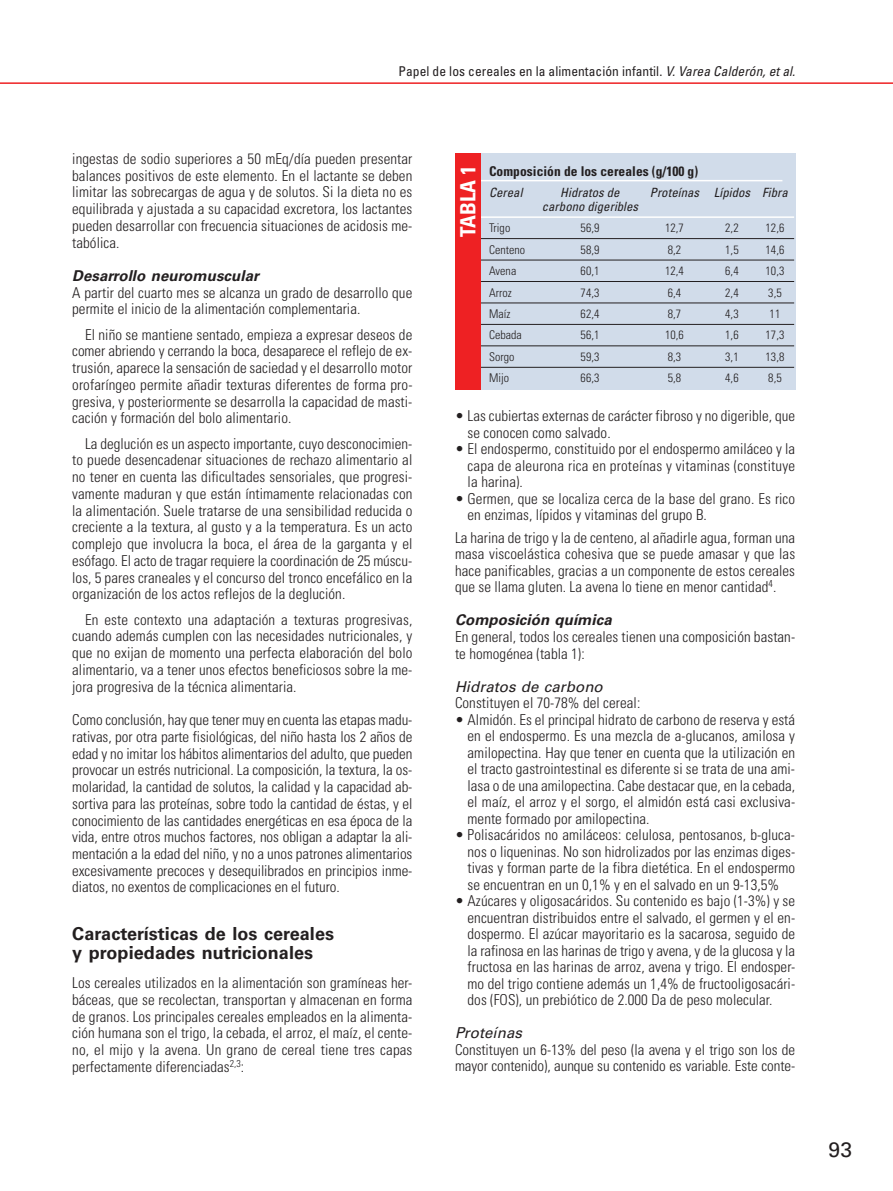
<style>
.page{position:relative;width:893px;height:1191px;background:#fff}
.page>*{position:absolute;margin:0;border:0;box-sizing:border-box;transform-origin:0 0}
.t1{font:700 condensed 21px "Univers LT Std";letter-spacing:.005em;color:#fff}
.t2{font:21px "Univers LT Std";color:#231f20}
.t3{font:700 18px/18.3px "Univers LT Std";letter-spacing:.005em;color:#231f20}
.t4{font:300 condensed 15px/16.8px "Univers LT Std";letter-spacing:.005em;color:#231f20;text-align:justify}
.t5{font:condensed 13.5px "Univers LT Std";letter-spacing:.005em;color:#231f20}
.t6{font:700 condensed 13.5px "Univers LT Std";letter-spacing:.005em;color:#231f20}
.t7{font:italic condensed 12.75px/13.5px "Univers LT Std";letter-spacing:.005em;color:#231f20;text-align:center}
.t8{font:300 condensed 12px "Univers LT Std";letter-spacing:.005em;color:#231f20}
.s1{font-style:italic}
.s2{font-weight:700;font-style:italic;font-stretch:normal}
.s3{font-weight:400;font-style:italic;font-stretch:normal}
</style>
<div class="page">
<hr style="left:0;top:82px;width:893px;height:2px;background:#ee2123">
<div style="left:455px;top:153px;width:340px;height:236px;background:#d1dcea"></div>
<hr style="left:468px;top:180px;width:314px;height:1px;background:#fff">
<hr style="left:468px;top:238px;width:326px;height:1px;background:#231f20">
<hr style="left:468px;top:260px;width:326px;height:1px;background:#231f20">
<hr style="left:468px;top:281px;width:326px;height:1px;background:#231f20">
<hr style="left:468px;top:303px;width:326px;height:1px;background:#231f20">
<hr style="left:468px;top:324px;width:326px;height:1px;background:#231f20">
<hr style="left:468px;top:345px;width:326px;height:1px;background:#231f20">
<hr style="left:468px;top:367px;width:326px;height:1px;background:#231f20">
<hr style="left:468px;top:216px;width:326px;height:2px;background:#fff">
<div style="left:455px;top:153px;width:25px;height:236px;background:#ee2123"></div>
<p class="t5" style="left:398px;top:65px;width:398px">Papel de los cereales en la alimentación infantil. <span class="s1">V. Varea Calderón, et al.</span></p>
<p class="t4" style="left:72px;top:151px;width:342px">ingestas de sodio superiores a 50 mEq/día pueden presentar balances positivos de este elemento. En el lactante se deben limitar las sobrecargas de agua y de solutos. Si la dieta no es equilibrada y ajustada a su capacidad excretora, los lactantes pueden desarrollar con frecuencia situaciones de acidosis me&shy;tabólica.</p>
<p class="t4" style="left:72px;top:268px;width:342px;text-align:left"><span class="s2">Desarrollo neuromuscular<br></span>A partir del cuarto mes se alcanza un grado de desarrollo que permite el inicio de la alimentación complementaria.</p>
<p class="t4" style="left:72px;top:327px;width:342px;text-indent:13px">El niño se mantiene sentado, empieza a expresar deseos de comer abriendo y cerrando la boca, desaparece el reflejo de ex&shy;trusión, aparece la sensación de saciedad y el desarrollo motor orofaríngeo permite añadir texturas diferentes de forma pro&shy;gresiva, y posteriormente se desarrolla la capacidad de masti&shy;cación y formación del bolo alimentario.</p>
<p class="t4" style="left:72px;top:436px;width:342px;text-indent:13px">La deglución es un aspecto importante, cuyo desconocimien&shy;to puede desencadenar situaciones de rechazo alimentario al no tener en cuenta las dificultades sensoriales, que progresi&shy;vamente maduran y que están íntimamente relacionadas con la alimentación. Suele tratarse de una sensibilidad reducida o creciente a la textura, al gusto y a la temperatura. Es un acto complejo que involucra la boca, el área de la garganta y el esófago. El acto de tragar requiere la coordinación de 25 múscu&shy;los, 5 pares craneales y el concurso del tronco encefálico en la organización de los actos reflejos de la deglución.</p>
<p class="t4" style="left:72px;top:612px;width:342px;text-indent:13px">En este contexto una adaptación a texturas progresivas, cuando además cumplen con las necesidades nutricionales, y que no exijan de momento una perfecta elaboración del bolo alimentario, va a tener unos efectos beneficiosos sobre la me&shy;jora progresiva de la técnica alimentaria.</p>
<p class="t4" style="left:72px;top:712px;width:342px">Como conclusión, hay que tener muy en cuenta las etapas madu&shy;rativas, por otra parte fisiológicas, del niño hasta los 2 años de edad y no imitar los hábitos alimentarios del adulto, que pueden provocar un estrés nutricional. La composición, la textura, la os&shy;molaridad, la cantidad de solutos, la calidad y la capacidad ab&shy;sortiva para las proteínas, sobre todo la cantidad de éstas, y el conocimiento de las cantidades energéticas en esa época de la vida, entre otros muchos factores, nos obligan a adaptar la ali&shy;mentación a la edad del niño, y no a unos patrones alimentarios excesivamente precoces y desequilibrados en principios inme&shy;diatos, no exentos de complicaciones en el futuro.</p>
<p class="t3" style="left:72px;top:926px;width:263px">Características de los cereales y propiedades nutricionales</p>
<p class="t4" style="left:72px;top:975px;width:342px">Los cereales utilizados en la alimentación son gramíneas her&shy;báceas, que se recolectan, transportan y almacenan en forma de granos. Los principales cereales empleados en la alimenta&shy;ción humana son el trigo, la cebada, el arroz, el maíz, el cente&shy;no, el mijo y la avena. Un grano de cereal tiene tres capas perfectamente diferenciadas<sup>2,3</sup>:</p>
<p class="t1" style="left:458px;top:237px;width:73px;rotate:-90deg">TABLA 1</p>
<p class="t6" style="left:489px;top:164px;width:211px">Composición de los cereales (g/100 g)</p>
<p class="t7" style="left:489px;top:187px;width:35px">Cereal</p>
<p class="t7" style="left:542px;top:187px;width:98px">Hidratos de carbono digeribles</p>
<p class="t7" style="left:650px;top:187px;width:139px">Proteínas Lípidos Fibra</p>
<p class="t8" style="left:489px;top:222px;width:23px">Trigo</p>
<p class="t8" style="left:581px;top:222px;width:20px">56,9</p>
<p class="t8" style="left:665px;top:222px;width:20px">12,7</p>
<p class="t8" style="left:725px;top:222px;width:15px">2,2</p>
<p class="t8" style="left:765px;top:222px;width:20px">12,6</p>
<p class="t8" style="left:489px;top:244px;width:38px">Centeno</p>
<p class="t8" style="left:581px;top:244px;width:20px">58,9</p>
<p class="t8" style="left:668px;top:244px;width:15px">8,2</p>
<p class="t8" style="left:725px;top:244px;width:15px">1,5</p>
<p class="t8" style="left:765px;top:244px;width:20px">14,6</p>
<p class="t8" style="left:489px;top:265px;width:29px">Avena</p>
<p class="t8" style="left:581px;top:265px;width:20px">60,1</p>
<p class="t8" style="left:665px;top:265px;width:20px">12,4</p>
<p class="t8" style="left:725px;top:265px;width:15px">6,4</p>
<p class="t8" style="left:765px;top:265px;width:20px">10,3</p>
<p class="t8" style="left:489px;top:286px;width:24px">Arroz</p>
<p class="t8" style="left:581px;top:286px;width:20px">74,3</p>
<p class="t8" style="left:668px;top:286px;width:15px">6,4</p>
<p class="t8" style="left:725px;top:286px;width:15px">2,4</p>
<p class="t8" style="left:768px;top:286px;width:15px">3,5</p>
<p class="t8" style="left:489px;top:308px;width:23px">Maíz</p>
<p class="t8" style="left:581px;top:308px;width:20px">62,4</p>
<p class="t8" style="left:668px;top:308px;width:15px">8,7</p>
<p class="t8" style="left:725px;top:308px;width:15px">4,3</p>
<p class="t8" style="left:770px;top:308px;width:12px">11</p>
<p class="t8" style="left:489px;top:329px;width:34px">Cebada</p>
<p class="t8" style="left:581px;top:329px;width:20px">56,1</p>
<p class="t8" style="left:665px;top:329px;width:20px">10,6</p>
<p class="t8" style="left:725px;top:329px;width:15px">1,6</p>
<p class="t8" style="left:765px;top:329px;width:20px">17,3</p>
<p class="t8" style="left:489px;top:351px;width:27px">Sorgo</p>
<p class="t8" style="left:581px;top:351px;width:20px">59,3</p>
<p class="t8" style="left:668px;top:351px;width:15px">8,3</p>
<p class="t8" style="left:725px;top:351px;width:15px">3,1</p>
<p class="t8" style="left:765px;top:351px;width:20px">13,8</p>
<p class="t8" style="left:489px;top:372px;width:22px">Mijo</p>
<p class="t8" style="left:581px;top:372px;width:20px">66,3</p>
<p class="t8" style="left:668px;top:372px;width:15px">5,8</p>
<p class="t8" style="left:725px;top:372px;width:15px">4,6</p>
<p class="t8" style="left:768px;top:372px;width:15px">8,5</p>
<p class="t4" style="left:467px;top:409px;width:329px;text-indent:-13px">• Las cubiertas externas de carácter fibroso y no digerible, que se conocen como salvado.</p>
<p class="t4" style="left:467px;top:442px;width:329px;text-indent:-13px">• El endospermo, constituido por el endospermo amiláceo y la capa de aleurona rica en proteínas y vitaminas (constituye la harina).</p>
<p class="t4" style="left:467px;top:491px;width:329px;text-indent:-13px">• Germen, que se localiza cerca de la base del grano. Es rico en enzimas, lípidos y vitaminas del grupo B.</p>
<p class="t4" style="left:455px;top:530px;width:342px">La harina de trigo y la de centeno, al añadirle agua, forman una masa viscoelástica cohesiva que se puede amasar y que las hace panificables, gracias a un componente de estos cereales que se llama gluten. La avena lo tiene en menor cantidad<sup>4</sup>.</p>
<p class="t4" style="left:455px;top:613px;width:342px;text-align:left"><span class="s2">Composición química<br></span>En general, todos los cereales tienen una composición bastan&shy;te homogénea (tabla 1):</p>
<p class="t4" style="left:455px;top:679px;width:187px"><span class="s3">Hidratos de carbono<br></span>Constituyen el 70-78% del cereal:</p>
<p class="t4" style="left:467px;top:712px;width:329px;text-indent:-13px">• Almidón. Es el principal hidrato de carbono de reserva y está en el endospermo. Es una mezcla de a-glucanos, amilosa y amilopectina. Hay que tener en cuenta que la utilización en el tracto gastrointestinal es diferente si se trata de una ami&shy;lasa o de una amilopectina. Cabe destacar que, en la cebada, el maíz, el arroz y el sorgo, el almidón está casi exclusiva&shy;mente formado por amilopectina.</p>
<p class="t4" style="left:467px;top:827px;width:329px;text-indent:-13px">• Polisacáridos no amiláceos: celulosa, pentosanos, b-gluca&shy;nos o liqueninas. No son hidrolizados por las enzimas diges&shy;tivas y forman parte de la fibra dietética. En el endospermo se encuentran en un 0,1% y en el salvado en un 9-13,5%</p>
<p class="t4" style="left:467px;top:893px;width:329px;text-indent:-13px">• Azúcares y oligosacáridos. Su contenido es bajo (1-3%) y se encuentran distribuidos entre el salvado, el germen y el en&shy;dospermo. El azúcar mayoritario es la sacarosa, seguido de la rafinosa en las harinas de trigo y avena, y de la glucosa y la fructosa en las harinas de arroz, avena y trigo. El endosper&shy;mo del trigo contiene además un 1,4% de fructooligosacári&shy;dos (FOS), un prebiótico de 2.000 Da de peso molecular.</p>
<p class="t4" style="left:455px;top:1025px;width:342px;text-align:left"><span class="s3">Proteínas<br></span>Constituyen un 6-13% del peso (la avena y el trigo son los de mayor contenido), aunque su contenido es variable. Este conte-</p>
<p class="t2" style="left:829px;top:1139px;width:25px">93</p>
</div>
